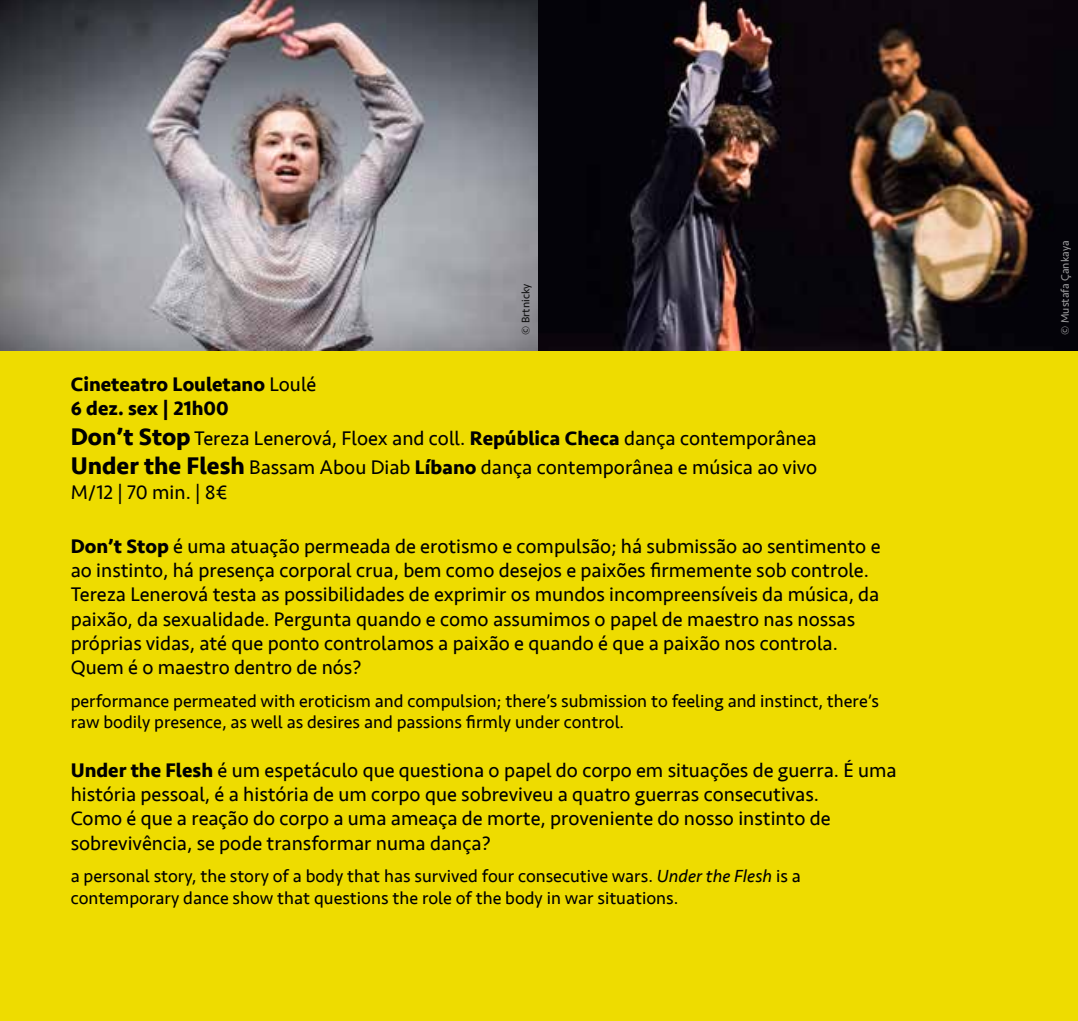
<style>
.page{position:relative;width:1078px;height:1021px;background:#fff}
.page>*{position:absolute;margin:0;border:0;box-sizing:border-box;transform-origin:0 0}
.t1{font:20.25px/24.3px "Seravek";color:#000}
.t2{font:700 20.25px/24.3px "Seravek";color:#000}
.t3{font:18px/21.6px "Seravek";color:#000}
.t4{font:11.25px "Seravek";color:#fff}
.t5{font:11.25px "Seravek";color:#000}
.s1{font-weight:400}
.s2{font-weight:700;font-size:24.75px}
.s3{font-weight:700}
.s4{font-style:italic}
</style>
<div class="page">
<div style="left:0;top:0;width:1078px;height:1020px;background:#eedc00"></div>
<img style="left:0;top:0;width:538px;height:351px">
<img style="left:538px;top:0;width:540px;height:351px">
<p class="t5" style="left:517px;top:335px;width:53px;rotate:-90deg">© Brtnicky</p>
<p class="t2" style="left:71px;top:371px;width:247px">Cineteatro Louletano <span class="s1">Loulé<br></span>6 dez. sex | 21h00</p>
<p class="t1" style="left:71px;top:423px;width:748px;line-height:29.7px"><span class="s2">Don’t Stop</span> Tereza Lenerová, Floex and coll. <span class="s3">República Checa</span> dança contemporânea<br><span class="s2">Under the Flesh</span> Bassam Abou Diab <span class="s3">Líbano</span> dança contemporânea e música ao vivo</p>
<p class="t1" style="left:71px;top:479px;width:159px">M/12 | 70 min. | 8€</p>
<p class="t1" style="left:71px;top:533px;width:811px"><span class="s3">Don’t Stop</span> é uma atuação permeada de erotismo e compulsão; há submissão ao sentimento e ao instinto, há presença corporal crua, bem como desejos e paixões firmemente sob controle.<br>Tereza Lenerová testa as possibilidades de exprimir os mundos incompreensíveis da música, da paixão, da sexualidade. Pergunta quando e como assumimos o papel de maestro nas nossas próprias vidas, até que ponto controlamos a paixão e quando é que a paixão nos controla.<br>Quem é o maestro dentro de nós?</p>
<p class="t3" style="left:71px;top:689px;width:810px">performance permeated with eroticism and compulsion; there’s submission to feeling and instinct, there’s raw bodily presence, as well as desires and passions firmly under control.</p>
<p class="t1" style="left:71px;top:757px;width:827px"><span class="s3">Under the Flesh</span> é um espetáculo que questiona o papel do corpo em situações de guerra. É uma história pessoal, é a história de um corpo que sobreviveu a quatro guerras consecutivas.<br>Como é que a reação do corpo a uma ameaça de morte, proveniente do nosso instinto de sobrevivência, se pode transformar numa dança?</p>
<p class="t3" style="left:71px;top:865px;width:732px">a personal story, the story of a body that has survived four consecutive wars. <span class="s4">Under the Flesh</span> is a contemporary dance show that questions the role of the body in war situations.</p>
<p class="t4" style="left:1056px;top:335px;width:96px;rotate:-90deg">© Mustafa Çankaya</p>
</div>
